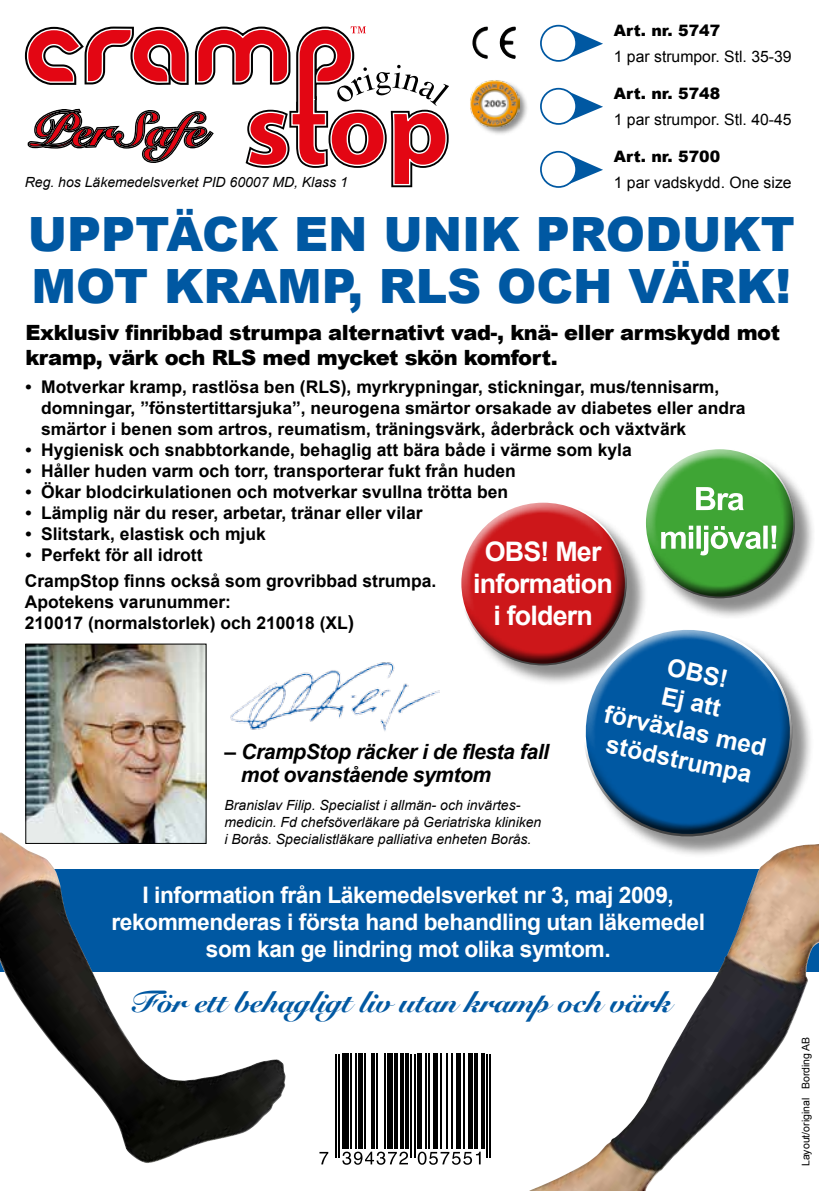
<style>
.page{position:relative;width:819px;height:1191px;background:#fff}
.page>*{position:absolute;margin:0;border:0;box-sizing:border-box;transform-origin:0 0}
.t1{font:900 47.25px/52.5px "Arial";color:#0058a2}
.t2{font:900 29.75px "Snell Roundhand";letter-spacing:-.01em;color:#0058a2}
.t3{font:700 26.78px/32.2px "Arial";letter-spacing:-.03em;color:#fff;text-align:center}
.t4{font:700 24.5px/29.4px "Arial";color:#fff;text-align:center}
.t5{font:700 22.75px/27.3px "Arial";letter-spacing:-.02em;color:#fff;text-align:center}
.t6{font:900 21px/25.2px "Arial";letter-spacing:-.02em;color:#000}
.t7{font:italic 700 21px/22.8px "Arial";letter-spacing:-.02em;color:#000}
.t8{font:700 17.5px/21px "Arial";color:#000}
.t9{font:700 17.5px/21px "Arial CE";color:#000}
.t10{font:15.75px "Arial";color:#000}
.t11{font:900 15.75px "Arial";color:#000}
.t12{font:italic 14px/16.8px "Arial";color:#000}
.t13{font:10.5px "Arial";color:#000}
.s1{font-family:"Arial CE"}
.s2{font-family:"Arial"}
.s3{font-size:19.25px}
</style>
<div class="page">
<div style="left:0;top:869px;width:819px;height:102px;background:#0058a2"></div>
<svg style="left:24px;top:26px;width:425px;height:162px"></svg>
<img style="left:27px;top:645px;width:177px;height:187px">
<div style="left:25px;top:643px;width:181px;height:201px;border:1px solid #000"></div>
<img style="left:529px;top:844px;width:290px;height:347px">
<img style="left:0;top:832px;width:286px;height:331px">
<hr style="left:335px;top:1053px;width:2px;height:104px;background:#000">
<hr style="left:338px;top:1053px;width:2px;height:104px;background:#000">
<div style="left:342px;top:1053px;width:6px;height:96px;background:#000"></div>
<hr style="left:350px;top:1053px;width:1px;height:96px;background:#000">
<hr style="left:355px;top:1053px;width:1px;height:96px;background:#000">
<div style="left:358px;top:1053px;width:5px;height:96px;background:#000"></div>
<hr style="left:364px;top:1053px;width:2px;height:96px;background:#000">
<hr style="left:371px;top:1053px;width:3px;height:96px;background:#000">
<hr style="left:376px;top:1053px;width:2px;height:96px;background:#000">
<hr style="left:384px;top:1053px;width:2px;height:96px;background:#000">
<div style="left:387px;top:1053px;width:5px;height:96px;background:#000"></div>
<hr style="left:394px;top:1053px;width:3px;height:96px;background:#000">
<hr style="left:400px;top:1053px;width:4px;height:96px;background:#000">
<hr style="left:405px;top:1053px;width:4px;height:96px;background:#000">
<hr style="left:410px;top:1053px;width:2px;height:104px;background:#000">
<hr style="left:414px;top:1053px;width:1px;height:104px;background:#000">
<div style="left:417px;top:1053px;width:5px;height:96px;background:#000"></div>
<hr style="left:425px;top:1053px;width:2px;height:96px;background:#000">
<hr style="left:428px;top:1053px;width:2px;height:96px;background:#000">
<div style="left:433px;top:1053px;width:5px;height:96px;background:#000"></div>
<hr style="left:440px;top:1053px;width:1px;height:96px;background:#000">
<hr style="left:446px;top:1053px;width:2px;height:96px;background:#000">
<hr style="left:451px;top:1053px;width:2px;height:96px;background:#000">
<div style="left:456px;top:1053px;width:5px;height:96px;background:#000"></div>
<hr style="left:463px;top:1053px;width:1px;height:96px;background:#000">
<hr style="left:468px;top:1053px;width:4px;height:96px;background:#000">
<hr style="left:474px;top:1053px;width:4px;height:96px;background:#000">
<hr style="left:481px;top:1053px;width:3px;height:96px;background:#000">
<hr style="left:486px;top:1053px;width:1px;height:104px;background:#000">
<hr style="left:489px;top:1053px;width:1px;height:104px;background:#000">
<svg style="left:319px;top:1151px;width:9px;height:13px"></svg>
<svg style="left:342px;top:1151px;width:66px;height:13px"></svg>
<svg style="left:418px;top:1151px;width:62px;height:13px"></svg>
<svg style="left:566px;top:89px;width:37px;height:33px"></svg>
<div style="left:541px;top:89px;width:35px;height:35px;background:#fff;border-radius:50%"></div>
<div style="left:540px;top:88px;width:37px;height:37px;border:2px solid #0058a2;border-radius:50%"></div>
<svg style="left:566px;top:152px;width:37px;height:35px"></svg>
<div style="left:541px;top:152px;width:35px;height:35px;background:#fff;border-radius:50%"></div>
<div style="left:540px;top:151px;width:37px;height:37px;border:2px solid #0058a2;border-radius:50%"></div>
<svg style="left:566px;top:26px;width:37px;height:33px"></svg>
<div style="left:541px;top:26px;width:35px;height:35px;background:#fff;border-radius:50%"></div>
<div style="left:540px;top:25px;width:37px;height:37px;border:2px solid #0058a2;border-radius:50%"></div>
<div style="left:646px;top:450px;width:170px;height:169px;background:#000;opacity:.45"></div>
<div style="left:644px;top:446px;width:149px;height:119px;background:#fff;opacity:.75"></div>
<div style="left:644px;top:471px;width:152px;height:127px;background:#000;opacity:.75"></div>
<svg style="left:661px;top:525px;width:115px;height:30px"></svg>
<svg style="left:696px;top:487px;width:47px;height:23px"></svg>
<div style="left:471px;top:79px;width:58px;height:58px;background:#000;opacity:.45"></div>
<img style="left:470px;top:79px;width:49px;height:48px">
<img style="left:499px;top:27px;width:14px;height:30px">
<img style="left:230px;top:662px;width:209px;height:69px">
<div style="left:462px;top:503px;width:186px;height:184px;background:#000;opacity:.45"></div>
<div style="left:458px;top:499px;width:166px;height:129px;background:#fff;opacity:.75"></div>
<div style="left:460px;top:527px;width:168px;height:139px;background:#000;opacity:.75"></div>
<div style="left:586px;top:630px;width:228px;height:228px;background:#000;opacity:.45"></div>
<svg style="left:571px;top:607px;width:235px;height:33px"></svg>
<svg style="left:565px;top:640px;width:242px;height:218px;fill:#0058a2"></svg>
<p class="t12" style="left:25px;top:174px;width:324px">Reg. hos Läkemedelsverket PID 60007 MD, Klass 1</p>
<p class="t11" style="left:613px;top:22px;width:108px">Art. nr. 5747</p>
<p class="t10" style="left:613px;top:48px;width:179px">1 par strumpor. Stl. 35-39</p>
<p class="t11" style="left:613px;top:85px;width:108px">Art. nr. 5748</p>
<p class="t10" style="left:613px;top:111px;width:179px">1 par strumpor. Stl. 40-45</p>
<p class="t11" style="left:613px;top:148px;width:108px">Art. nr. 5700</p>
<p class="t10" style="left:613px;top:174px;width:179px">1 par vadskydd. One size</p>
<h1 class="t1" style="left:28px;top:208px;width:768px">upptäck en unik produkt mot kramp, RLS och värk!</h1>
<p class="t6" style="left:25px;top:320px;width:756px">Exklusiv finribbad strumpa alternativt vad-, knä- eller armskydd mot kramp, värk och RLS med mycket skön komfort.</p>
<p class="t8" style="left:25px;top:376px;width:695px">• Motverkar kramp, <span class="s1">rastlösa ben (RLS)</span>, myrkrypningar, stickningar, mus/tennisarm,</p>
<p class="t9" style="left:41px;top:397px;width:706px">domningar, ”fönstertittarsjuka”<span class="s2">,</span> neurogena smärtor orsakade av diabetes eller andra smärtor i benen som artros, reumatism, <span class="s2">träningsvärk, åderbråck och växtvärk</span></p>
<p class="t8" style="left:25px;top:439px;width:608px">• Hygienisk och snabbtorkande, behaglig att bära både i värme som kyla</p>
<p class="t8" style="left:25px;top:460px;width:492px">• Håller huden varm och torr, transporterar fukt från huden</p>
<p class="t8" style="left:25px;top:481px;width:484px">• Ökar blodcirkulationen och motverkar svullna trötta ben</p>
<p class="t8" style="left:25px;top:502px;width:399px">• Lämplig när du reser, arbetar, tränar eller vilar</p>
<p class="t8" style="left:25px;top:523px;width:242px">• Slitstark, elastisk och mjuk</p>
<p class="t8" style="left:25px;top:544px;width:179px">• Perfekt för all idrott</p>
<h3 class="t3" style="left:473px;top:535px;width:141px">OBS! Mer information i foldern</h3>
<p class="t8" style="left:25px;top:570px;width:413px">CrampStop finns också som grovribbad strumpa.<br>Apotekens varunummer:<br>210017 (normalstorlek) och 210018 (XL<span class="s3">)</span></p>
<p class="t7" style="left:241px;top:740px;width:309px;text-indent:-16px">– CrampStop räcker i de flesta fall mot ovanstående symtom</p>
<p class="t12" style="left:224px;top:797px;width:318px">Branislav Filip. Specialist i allmän- och invärtes&shy;medicin. Fd chefsöverläkare på Geriatriska kliniken i Borås. Specialistläkare palliativa enheten Borås.</p>
<h3 class="t4" style="left:620px;top:641px;width:166px;rotate:12deg">OBS!<br>Ej att förväxlas med stödstrumpa</h3>
<h3 class="t5" style="left:111px;top:881px;width:595px">I information från Läkemedelsverket nr 3, maj 2009, rekommenderas i första hand behandling utan läkemedel som kan ge lindring mot olika symtom.</h3>
<h2 class="t2" style="left:131px;top:984px;width:541px">För ett behagligt liv utan kramp och värk</h2>
<p class="t13" style="left:799px;top:1166px;width:131px;rotate:-90deg">Layout/original Bording AB</p>
</div>
